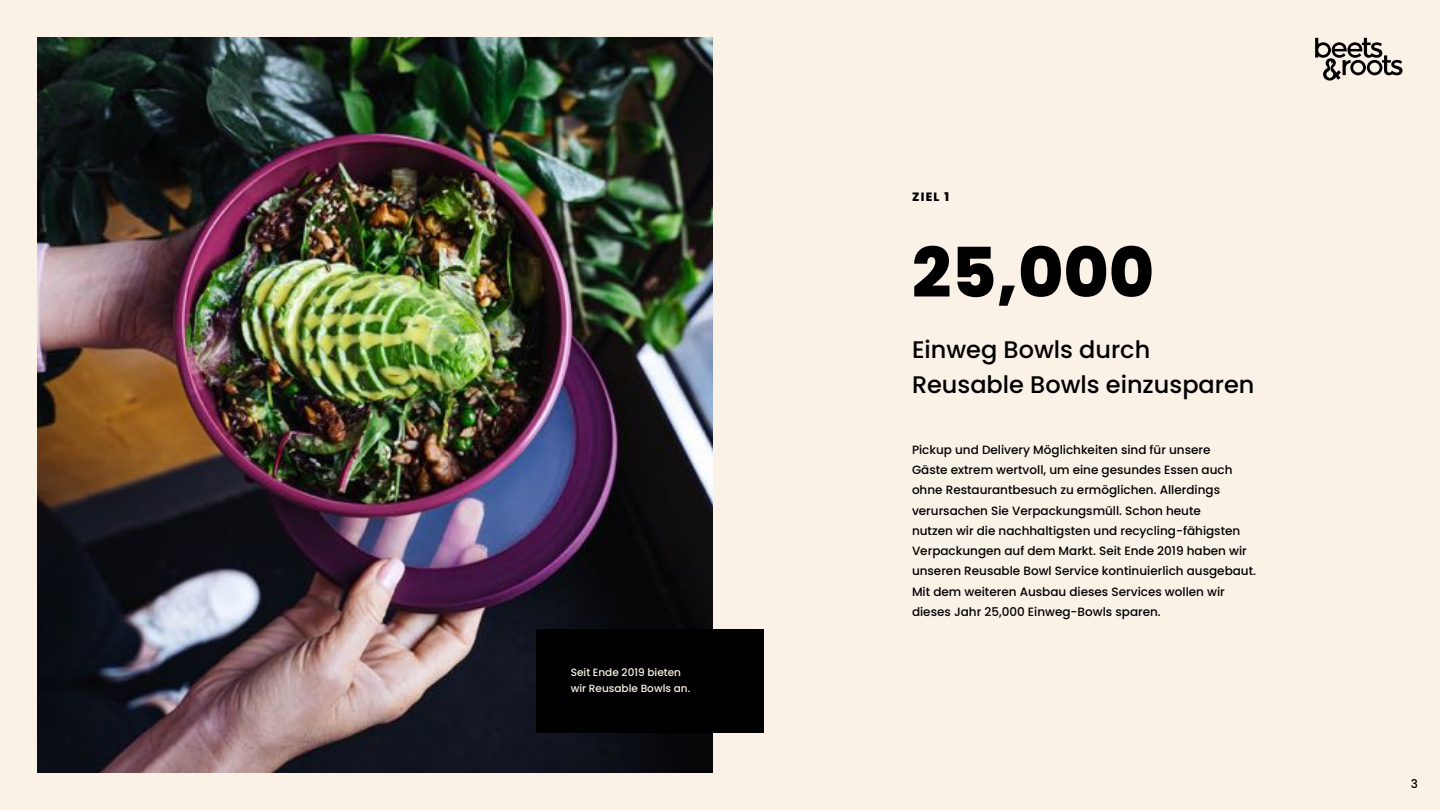
<style>
.page{position:relative;width:1440px;height:810px;background:#faf1e7}
.page>*{position:absolute;margin:0;border:0;box-sizing:border-box;transform-origin:0 0}
.t1{font:800 69px "Poppins";color:#000}
.t2{font:500 24px/35.2px "Poppins";color:#000}
.t3{font:500 12px/20.2px "Poppins";color:#000}
.t4{font:800 12px "Poppins";color:#000}
.t5{font:500 10.5px/15.8px "Poppins";color:#fbf1e6}
</style>
<div class="page">
<img style="left:38px;top:38px;width:674px;height:734px">
<svg style="left:1315px;top:38px;width:87px;height:43px"></svg>
<div style="left:536px;top:629px;width:228px;height:104px;background:#000"></div>
<p class="t5" style="left:571px;top:664px;width:121px">Seit Ende 2019 bieten wir Reusable Bowls an.</p>
<p class="t4" style="left:912px;top:189px;width:39px">ZIEL 1</p>
<h1 class="t1" style="left:912px;top:225px;width:244px">25,000</h1>
<h2 class="t2" style="left:912px;top:332px;width:344px">Einweg Bowls durch<br>Reusable Bowls einzusparen</h2>
<p class="t3" style="left:912px;top:440px;width:346px">Pickup und Delivery Möglichkeiten sind für unsere<br>Gäste extrem wertvoll, um eine gesundes Essen auch ohne Restaurantbesuch zu ermöglichen. Allerdings verursachen Sie Verpackungsmüll. Schon heute<br>nutzen wir die nachhaltigsten und recycling-fähigsten Verpackungen auf dem Markt. Seit Ende 2019 haben wir unseren Reusable Bowl Service kontinuierlich ausgebaut.<br>Mit dem weiteren Ausbau dieses Services wollen wir dieses Jahr 25,000 Einweg-Bowls sparen.</p>
<p class="t3" style="left:1411px;top:774px;width:9px">3</p>
</div>
